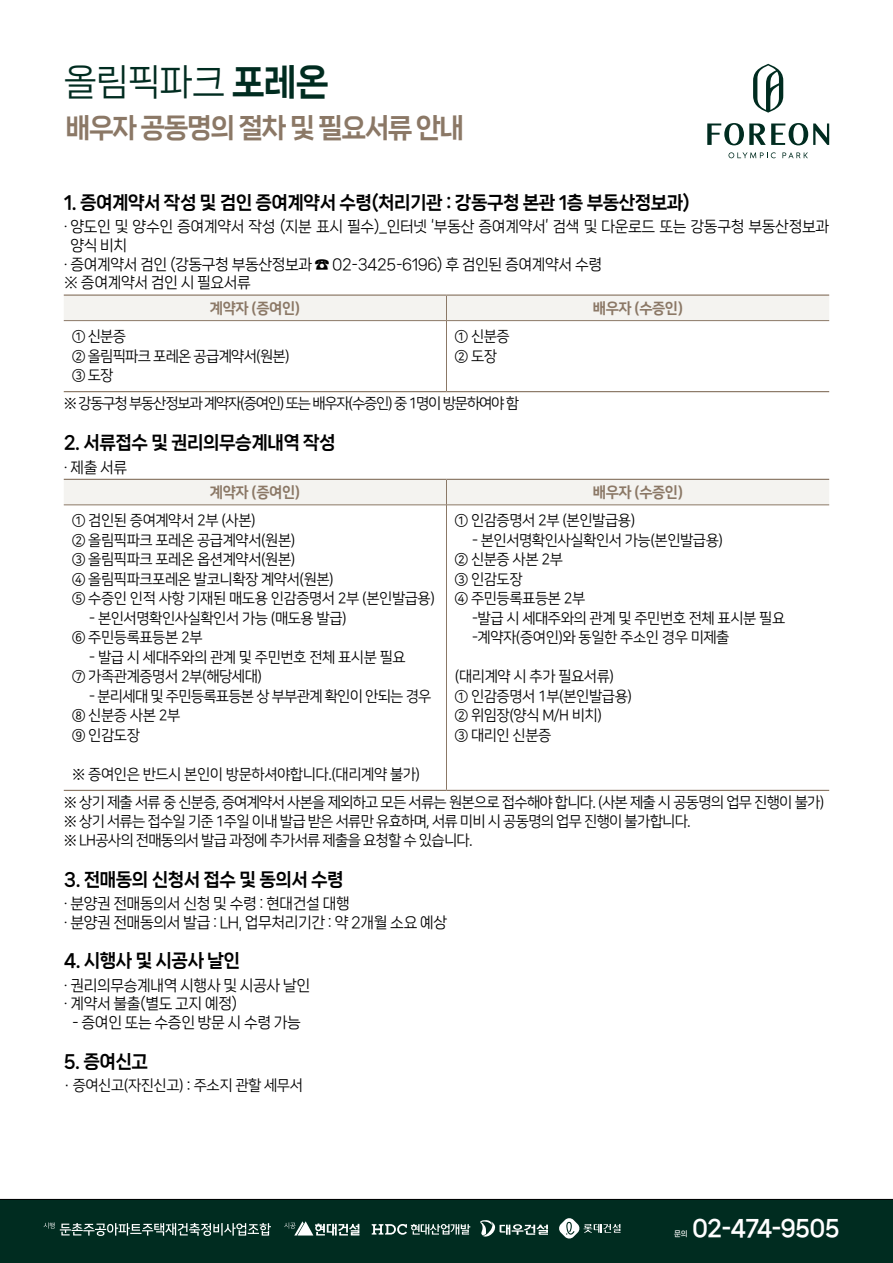
<style>
.page{position:relative;width:893px;height:1263px;background:#fff}
.page>*{position:absolute;margin:0;border:0;box-sizing:border-box;transform-origin:0 0}
.t1{font:36px "Nanum Square Neo b Rg";letter-spacing:-.03em;color:#002c20}
.t2{font:27px "Nanum Square Neo d Eb";letter-spacing:-.06em;color:#8b7866}
.t3{font:22.5px "Nanum Square Neo d Eb";letter-spacing:-.04em;color:#fff}
.t4{font:18px "Nanum Square Neo d Eb";letter-spacing:-.03em;color:#000}
.t5{font:15px/19.5px "Nanum Square OTFR";letter-spacing:-.03em;color:#000}
.t6{font:15px/18.8px "Nanum Square Neo b Rg";letter-spacing:-.03em;color:#000}
.t7{font:15px/19.5px "Nanum Square OTFR";letter-spacing:-.05em;color:#000}
.t8{font:15px "Nanum Square OTFR";letter-spacing:-.08em;color:#000}
.t9{font:15px "Nanum Square OTFEB";letter-spacing:-.03em;color:#8b7866}
.t10{font:7.5px "Nanum Square Neo c Bd";color:#fff}
.s1{font-family:"Nanum Square Neo d Eb"}
</style>
<div class="page">
<div style="left:0;top:1199px;width:893px;height:64px;background:#002c20"></div>
<svg style="left:44px;top:1222px;width:227px;height:14px;background:#46665d"></svg>
<svg style="left:372px;top:1224px;width:98px;height:11px"></svg>
<svg style="left:558px;top:1217px;width:63px;height:22px"></svg>
<svg style="left:284px;top:1221px;width:75px;height:14px"></svg>
<svg style="left:480px;top:1220px;width:68px;height:17px"></svg>
<svg style="left:753px;top:64px;width:30px;height:49px"></svg>
<svg style="left:707px;top:123px;width:122px;height:22px"></svg>
<svg style="left:728px;top:152px;width:48px;height:6px"></svg>
<svg style="left:782px;top:152px;width:26px;height:6px"></svg>
<div style="left:64px;top:296px;width:765px;height:24px;background:#f4f3f0"></div>
<hr style="left:64px;top:320px;width:382px;height:1px;background:#8b7866">
<hr style="left:446px;top:320px;width:383px;height:1px;background:#8b7866">
<hr style="left:446px;top:321px;width:1px;height:70px;background:#8b7866">
<hr style="left:64px;top:294px;width:382px;height:2px;background:#8b7866">
<hr style="left:446px;top:294px;width:383px;height:2px;background:#8b7866">
<hr style="left:64px;top:391px;width:382px;height:1px;background:#8b7866">
<hr style="left:446px;top:391px;width:383px;height:1px;background:#8b7866">
<hr style="left:64px;top:790px;width:382px;height:1px;background:#8b7866">
<hr style="left:446px;top:790px;width:383px;height:1px;background:#8b7866">
<div style="left:64px;top:480px;width:765px;height:25px;background:#f4f3f0"></div>
<hr style="left:64px;top:505px;width:382px;height:1px;background:#8b7866">
<hr style="left:446px;top:505px;width:383px;height:1px;background:#8b7866">
<hr style="left:446px;top:505px;width:1px;height:285px;background:#8b7866">
<hr style="left:64px;top:479px;width:382px;height:1px;background:#8b7866">
<hr style="left:446px;top:479px;width:383px;height:1px;background:#8b7866">
<h1 class="t1" style="left:64px;top:62px;width:267px">올림픽파크 <span class="s1">포레온</span></h1>
<h2 class="t2" style="left:66px;top:114px;width:400px">배우자 공동명의 절차 및 필요서류 안내</h2>
<p class="t4" style="left:64px;top:193px;width:628px">1. 증여계약서 작성 및 검인 증여계약서 수령(처리기관 : 강동구청 본관 1층 부동산정보과)</p>
<p class="t6" style="left:64px;top:218px;width:767px">· 양도인 및 양수인 증여계약서 작성 (지분 표시 필수)_인터넷 ‘부동산 증여계약서’ 검색 및 다운로드 또는 강동구청 부동산정보과</p>
<p class="t6" style="left:70px;top:236px;width:58px">양식 비치</p>
<p class="t6" style="left:64px;top:255px;width:540px">· 증여계약서 검인 (강동구청 부동산정보과 ☎ 02-3425-6196) 후 검인된 증여계약서 수령</p>
<p class="t6" style="left:64px;top:274px;width:189px">※ 증여계약서 검인 시 필요서류</p>
<p class="t9" style="left:210px;top:300px;width:92px">계약자 (증여인)</p>
<p class="t9" style="left:593px;top:300px;width:92px">배우자 (수증인)</p>
<p class="t7" style="left:72px;top:327px;width:219px">① 신분증<br>② 올림픽파크 포레온 공급계약서(원본)<br>③ 도장</p>
<p class="t5" style="left:455px;top:327px;width:56px">① 신분증<br>② 도장</p>
<p class="t8" style="left:64px;top:396px;width:457px">※ 강동구청 부동산정보과 계약자(증여인) 또는 배우자(수증인) 중 1명이 방문하여야 함</p>
<p class="t4" style="left:64px;top:433px;width:274px">2. 서류접수 및 권리의무승계내역 작성</p>
<p class="t6" style="left:64px;top:458px;width:65px">· 제출 서류</p>
<p class="t9" style="left:210px;top:484px;width:92px">계약자 (증여인)</p>
<p class="t9" style="left:593px;top:484px;width:92px">배우자 (수증인)</p>
<p class="t5" style="left:72px;top:511px;width:364px">① 검인된 증여계약서 2부 (사본)<br>② 올림픽파크 포레온 공급계약서(원본)<br>③ 올림픽파크 포레온 옵션계약서(원본)<br>④ 올림픽파크포레온 발코니확장 계약서(원본)<br>⑤ 수증인 인적 사항 기재된 매도용 인감증명서 2부 (본인발급용)</p>
<p class="t5" style="left:72px;top:609px;width:276px;text-indent:17px">- 본인서명확인사실확인서 가능 (매도용 발급)<br>⑥ 주민등록표등본 2부</p>
<p class="t5" style="left:72px;top:648px;width:335px;text-indent:17px">- 발급 시 세대주와의 관계 및 주민번호 전체 표시분 필요<br>⑦ 가족관계증명서 2부(해당세대)</p>
<p class="t7" style="left:72px;top:687px;width:361px;text-indent:17px">- 분리세대 및 주민등록표등본 상 부부관계 확인이 안되는 경우<br>⑧ 신분증 사본 2부<br>⑨ 인감도장</p>
<p class="t5" style="left:72px;top:765px;width:349px">※ 증여인은 반드시 본인이 방문하셔야합니다.(대리계약 불가)</p>
<p class="t5" style="left:455px;top:511px;width:182px">① 인감증명서 2부 (본인발급용)</p>
<p class="t5" style="left:455px;top:531px;width:270px;text-indent:17px">- 본인서명확인사실확인서 가능(본인발급용)<br>② 신분증 사본 2부<br>③ 인감도장<br>④ 주민등록표등본 2부</p>
<p class="t5" style="left:472px;top:609px;width:315px">-발급 시 세대주와의 관계 및 주민번호 전체 표시분 필요 -계약자(증여인)와 동일한 주소인 경우 미제출</p>
<p class="t5" style="left:455px;top:667px;width:179px">(대리계약 시 추가 필요서류)<br>① 인감증명서 1부(본인발급용)<br>② 위임장(양식 M/H 비치)<br>③ 대리인 신분증</p>
<p class="t7" style="left:64px;top:793px;width:762px;line-height:18.8px">※ 상기 제출 서류 중 신분증, 증여계약서 사본을 제외하고 모든 서류는 원본으로 접수해야 합니다. (사본 제출 시 공동명의 업무 진행이 불가) ※ 상기 서류는 접수일 기준 1주일 이내 발급 받은 서류만 유효하며, 서류 미비 시 공동명의 업무 진행이 불가합니다.<br>※ LH공사의 전매동의서 발급 과정에 추가서류 제출을 요청할 수 있습니다.</p>
<p class="t4" style="left:64px;top:869px;width:282px">3. 전매동의 신청서 접수 및 동의서 수령</p>
<p class="t6" style="left:64px;top:894px;width:385px">· 분양권 전매동의서 신청 및 수령 : 현대건설 대행<br>· 분양권 전매동의서 발급 : LH, 업무처리기간 : 약 2개월 소요 예상</p>
<p class="t4" style="left:64px;top:951px;width:178px">4. 시행사 및 시공사 날인</p>
<p class="t6" style="left:64px;top:976px;width:248px">· 권리의무승계내역 시행사 및 시공사 날인 · 계약서 불출(별도 고지 예정)</p>
<p class="t6" style="left:72px;top:1013px;width:230px">- 증여인 또는 수증인 방문 시 수령 가능</p>
<p class="t4" style="left:64px;top:1052px;width:86px">5. 증여신고</p>
<p class="t5" style="left:64px;top:1076px;width:241px">· 증여신고(자진신고) : 주소지 관할 세무서</p>
<p class="t10" style="left:674px;top:1230px;width:15px">문의</p>
<h3 class="t3" style="left:692px;top:1216px;width:149px">02-474-9505</h3>
</div>
